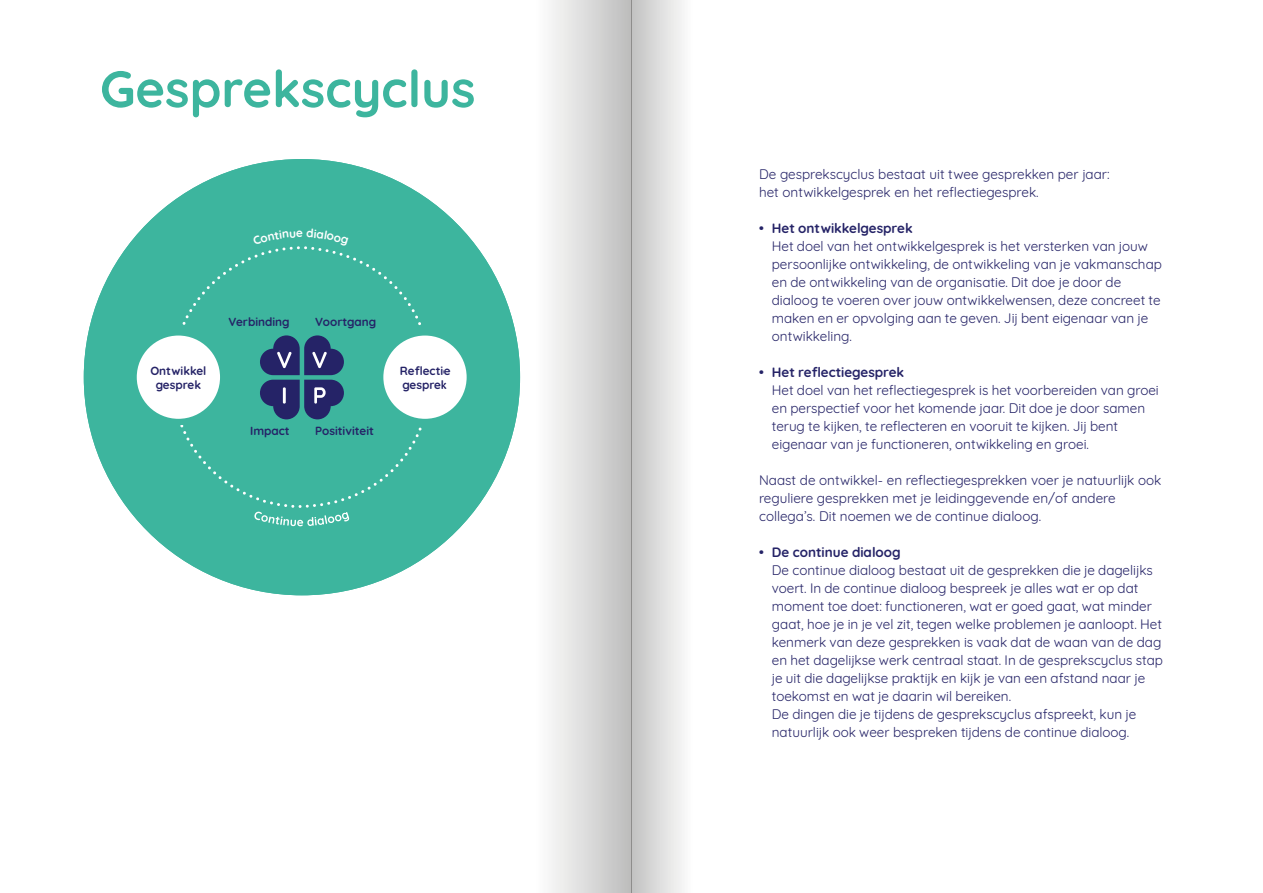
<style>
.page{position:relative;width:1263px;height:893px;background:#fff}
.page>*{position:absolute;margin:0;border:0;box-sizing:border-box;transform-origin:0 0}
.t1{font:700 51px "Quicksand";color:#3db59e}
.t2{font:13.5px/18px "Quicksand";color:#252367}
.t3{font:700 13.5px "Quicksand";color:#252367}
.t4{font:700 11.7px/14.1px "Quicksand";color:#252367}
</style>
<div class="page">
<div style="left:84px;top:159px;width:436px;height:436px;background:#3db59e;border-radius:218px"></div>
<svg style="left:180px;top:247px;width:242px;height:260px"></svg>
<svg style="left:254px;top:512px;width:95px;height:14px"></svg>
<div style="left:150px;top:328px;width:320px;height:97px;background:#3db59e"></div>
<div style="left:137px;top:336px;width:83px;height:83px;background:#fff;border-radius:50%"></div>
<div style="left:383px;top:336px;width:84px;height:83px;background:#fff;border-radius:50%"></div>
<svg style="left:260px;top:335px;width:84px;height:84px"></svg>
<svg style="left:444px;top:0;width:187px;height:893px"></svg>
<div style="left:631px;top:0;width:84px;height:893px;background:linear-gradient(to right,#c6c6c6,#fff)"></div>
<h1 class="t1" style="left:100px;top:47px;width:377px">Gesprekscyclus</h1>
<p class="t4" style="left:150px;top:363px;width:58px;text-align:center">Ontwikkel gesprek</p>
<p class="t4" style="left:228px;top:314px;width:63px">Verbinding</p>
<p class="t4" style="left:315px;top:314px;width:63px">Voortgang</p>
<p class="t4" style="left:250px;top:422px;width:41px">Impact</p>
<p class="t4" style="left:315px;top:422px;width:60px">Positiviteit</p>
<p class="t4" style="left:400px;top:363px;width:52px">Reflectie gesprek</p>
<p class="t2" style="left:759px;top:164px;width:352px">De gesprekscyclus bestaat uit twee gesprekken per jaar: het ontwikkelgesprek en het reflectiegesprek.</p>
<p class="t3" style="left:759px;top:217px;width:155px">• Het ontwikkelgesprek</p>
<p class="t2" style="left:772px;top:236px;width:392px">Het doel van het ontwikkelgesprek is het versterken van jouw persoonlijke ontwikkeling, de ontwikkeling van je vakmanschap en de ontwikkeling van de organisatie. Dit doe je door de dialoog te voeren over jouw ontwikkelwensen, deze concreet te maken en er opvolging aan te geven. Jij bent eigenaar van je ontwikkeling.</p>
<p class="t3" style="left:759px;top:361px;width:147px">• Het reflectiegesprek</p>
<p class="t2" style="left:772px;top:380px;width:388px">Het doel van het reflectiegesprek is het voorbereiden van groei en perspectief voor het komende jaar. Dit doe je door samen terug te kijken, te reflecteren en vooruit te kijken. Jij bent eigenaar van je functioneren, ontwikkeling en groei.</p>
<p class="t2" style="left:759px;top:470px;width:404px">Naast de ontwikkel- en reflectiegesprekken voer je natuurlijk ook reguliere gesprekken met je leidinggevende en/of andere collega’s. Dit noemen we de continue dialoog.</p>
<p class="t3" style="left:759px;top:541px;width:143px">• De continue dialoog</p>
<p class="t2" style="left:772px;top:560px;width:393px">De continue dialoog bestaat uit de gesprekken die je dagelijks voert. In de continue dialoog bespreek je alles wat er op dat moment toe doet: functioneren, wat er goed gaat, wat minder gaat, hoe je in je vel zit, tegen welke problemen je aanloopt. Het kenmerk van deze gesprekken is vaak dat de waan van de dag en het dagelijkse werk centraal staat. In de gesprekscyclus stap je uit die dagelijkse praktijk en kijk je van een afstand naar je toekomst en wat je daarin wil bereiken.<br>De dingen die je tijdens de gesprekscyclus afspreekt, kun je natuurlijk ook weer bespreken tijdens de continue dialoog.</p>
</div>
